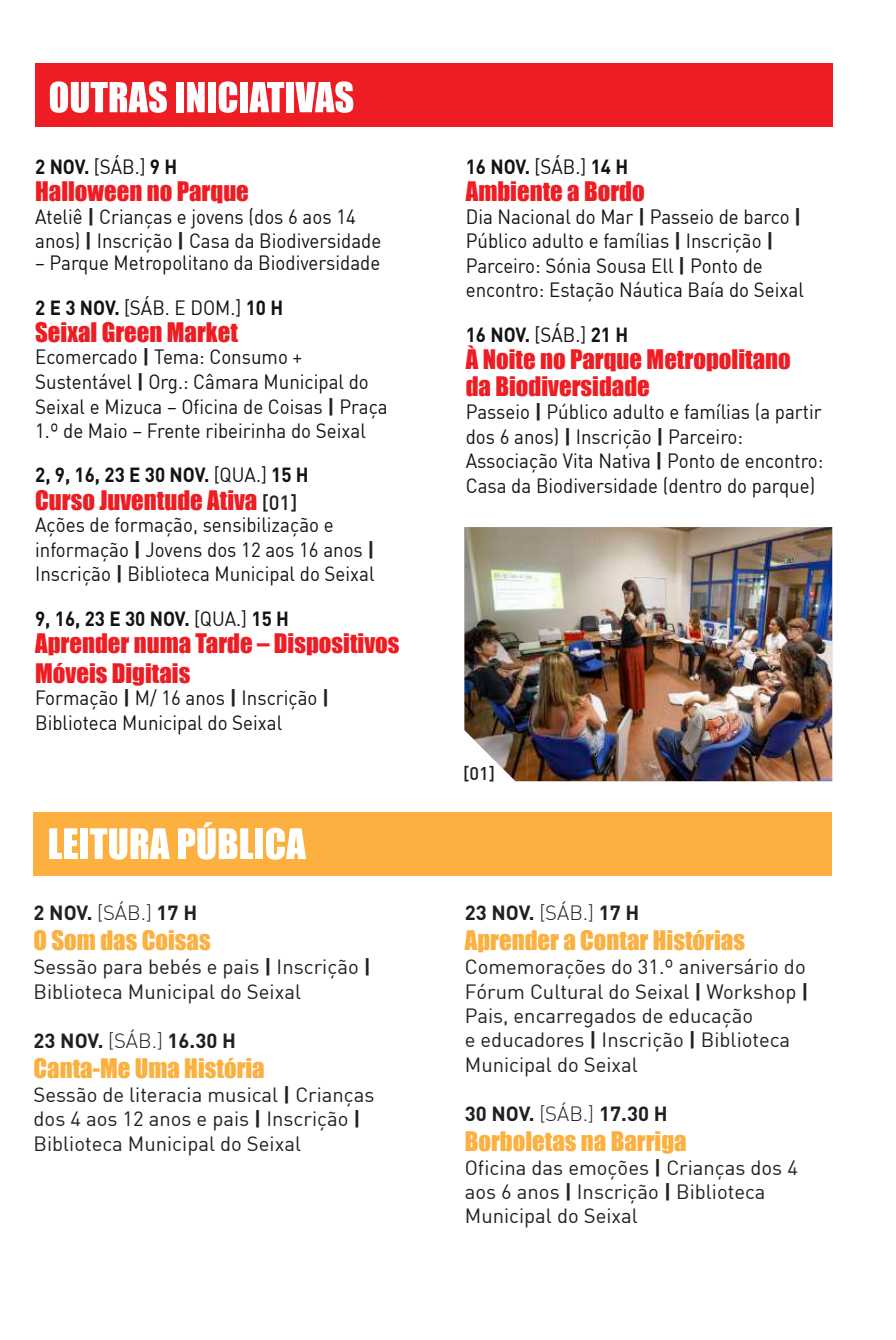
<style>
.page{position:relative;width:896px;height:1340px;background:#fff}
.page>*{position:absolute;margin:0;border:0;box-sizing:border-box;transform-origin:0 0}
.t1{font:24.75px/29.7px "Impact";color:#ee1d23}
.t2{font:24.75px "Impact";color:#fbb03f}
.t3{font:20.25px/24.5px "DIN";color:#121312;scale:.92 1}
.t4{font:20.25px/24.3px "DIN";color:#231f20}
.t5{font:700 20.25px "DIN";color:#121312;scale:.92 1}
.t6{font:700 20.25px "DIN";color:#231f20}
.t7{font:500 18px "DIN";color:#231f20}
.s1{font-weight:400}
.s2{font-weight:700;color:#231f20}
.s3{font-weight:700}
.s4{font-family:"DIN";font-weight:500;font-size:20.25px;color:#231f20}
.s5{font-weight:300}
</style>
<div class="page">
<img style="left:464px;top:527px;width:368px;height:254px">
<div style="left:33px;top:812px;width:799px;height:64px;background:#fbb03f"></div>
<svg style="left:49px;top:828px;width:29px;height:31px"></svg>
<div style="left:80px;top:828px;width:8px;height:31px;background:#fff"></div>
<svg style="left:90px;top:828px;width:80px;height:31px"></svg>
<svg style="left:178px;top:822px;width:75px;height:37px"></svg>
<div style="left:255px;top:828px;width:8px;height:31px;background:#fff"></div>
<svg style="left:266px;top:827px;width:40px;height:32px"></svg>
<div style="left:35px;top:63px;width:797px;height:64px;background:#ee1d23"></div>
<svg style="left:50px;top:81px;width:117px;height:32px"></svg>
<div style="left:176px;top:82px;width:8px;height:30px;background:#fff"></div>
<svg style="left:187px;top:82px;width:18px;height:30px"></svg>
<div style="left:208px;top:82px;width:8px;height:30px;background:#fff"></div>
<svg style="left:219px;top:81px;width:18px;height:32px"></svg>
<div style="left:240px;top:82px;width:8px;height:30px;background:#fff"></div>
<svg style="left:249px;top:82px;width:35px;height:30px"></svg>
<div style="left:286px;top:82px;width:8px;height:30px;background:#fff"></div>
<svg style="left:295px;top:81px;width:58px;height:32px"></svg>
<p class="t5" style="left:35px;top:153px;width:156px">2 NOV. <span class="s1">[SÁB.]</span> 9 H</p>
<p class="t1" style="left:35px;top:176px;width:215px">Halloween no Parque</p>
<p class="t3" style="left:35px;top:203px;width:378px">Ateliê <span class="s2">|</span> Crianças e jovens (dos 6 aos 14 anos) <span class="s2">|</span> Inscrição <span class="s2">|</span> Casa da Biodiversidade</p>
<p class="t3" style="left:35px;top:241px;width:377px;line-height:44.1px">– Parque Metropolitano da Biodiversidade<br><span class="s3">2 E 3 NOV.</span> [SÁB. E DOM.] <span class="s3">10 H</span></p>
<p class="t1" style="left:35px;top:317px;width:204px">Seixal Green Market</p>
<p class="t3" style="left:35px;top:344px;width:384px">Ecomercado <span class="s2">|</span> Tema: Consumo + Sustentável <span class="s2">|</span> Org.: Câmara Municipal do Seixal e Mizuca – Oficina de Coisas <span class="s2">|</span> Praça 1.º de Maio – Frente ribeirinha do Seixal</p>
<p class="t5" style="left:35px;top:462px;width:299px">2, 9, 16, 23 E 30 NOV. <span class="s1">[QUA.]</span> 15 H</p>
<p class="t1" style="left:35px;top:484px;width:264px">Curso Juventude Ativa <span class="s4">[01]</span></p>
<p class="t3" style="left:35px;top:512px;width:370px">Ações de formação, sensibilização e informação <span class="s2">|</span> Jovens dos 12 aos 16 anos <span class="s2">|<br></span>Inscrição <span class="s2">|</span> Biblioteca Municipal do Seixal</p>
<p class="t5" style="left:35px;top:605px;width:277px">9, 16, 23 E 30 NOV. <span class="s1">[QUA.]</span> 15 H</p>
<p class="t1" style="left:35px;top:628px;width:366px">Aprender numa Tarde – Dispositivos<br>Móveis Digitais</p>
<p class="t3" style="left:35px;top:685px;width:321px">Formação <span class="s2">|</span> M/ 16 anos <span class="s2">|</span> Inscrição <span class="s2">|<br></span>Biblioteca Municipal do Seixal</p>
<p class="t6" style="left:34px;top:899px;width:165px">2 NOV. <span class="s5">[SÁB.]</span> 17 H</p>
<p class="t2" style="left:34px;top:921px;width:179px">O Som das Coisas</p>
<p class="t4" style="left:34px;top:954px;width:339px">Sessão para bebés e pais <span class="s3">|</span> Inscrição <span class="s3">|<br></span>Biblioteca Municipal do Seixal</p>
<p class="t6" style="left:34px;top:1027px;width:204px">23 NOV. <span class="s5">[SÁB.]</span> 16.30 H</p>
<p class="t2" style="left:34px;top:1048px;width:233px">Canta-Me Uma História</p>
<p class="t4" style="left:34px;top:1082px;width:342px">Sessão de literacia musical <span class="s3">|</span> Crianças dos 4 aos 12 anos e pais <span class="s3">|</span> Inscrição <span class="s3">|<br></span>Biblioteca Municipal do Seixal</p>
<p class="t5" style="left:466px;top:153px;width:178px">16 NOV. <span class="s1">[SÁB.]</span> 14 H</p>
<p class="t1" style="left:466px;top:176px;width:180px">Ambiente a Bordo</p>
<p class="t3" style="left:466px;top:204px;width:369px">Dia Nacional do Mar <span class="s2">|</span> Passeio de barco <span class="s2">| </span>Público adulto e famílias <span class="s2">|</span> Inscrição <span class="s2">| </span>Parceiro: Sónia Sousa Ell <span class="s2">|</span> Ponto de encontro: Estação Náutica Baía do Seixal</p>
<p class="t5" style="left:466px;top:321px;width:178px">16 NOV. <span class="s1">[SÁB.]</span> 21 H</p>
<p class="t1" style="left:466px;top:345px;width:326px;line-height:27.4px">À Noite no Parque Metropolitano da Biodiversidade</p>
<p class="t3" style="left:466px;top:399px;width:390px">Passeio <span class="s2">|</span> Público adulto e famílias (a partir dos 6 anos) <span class="s2">|</span> Inscrição <span class="s2">|</span> Parceiro:<br>Associação Vita Nativa <span class="s2">|</span> Ponto de encontro:<br>Casa da Biodiversidade (dentro do parque)</p>
<p class="t7" style="left:463px;top:762px;width:33px">[01]</p>
<p class="t6" style="left:465px;top:899px;width:176px">23 NOV. <span class="s5">[SÁB.]</span> 17 H</p>
<p class="t2" style="left:465px;top:921px;width:282px">Aprender a Contar Histórias</p>
<p class="t4" style="left:465px;top:954px;width:345px">Comemorações do 31.º aniversário do<br>Fórum Cultural do Seixal <span class="s3">|</span> Workshop <span class="s3">|<br></span>Pais, encarregados de educação<br>e educadores <span class="s3">|</span> Inscrição <span class="s3">|</span> Biblioteca<br>Municipal do Seixal</p>
<p class="t6" style="left:465px;top:1100px;width:204px">30 NOV. <span class="s5">[SÁB.]</span> 17.30 H</p>
<p class="t2" style="left:465px;top:1121px;width:223px">Borboletas na Barriga</p>
<p class="t4" style="left:465px;top:1154px;width:334px">Oficina das emoções <span class="s3">|</span> Crianças dos 4 aos 6 anos <span class="s3">|</span> Inscrição <span class="s3">|</span> Biblioteca<br>Municipal do Seixal</p>
</div>
